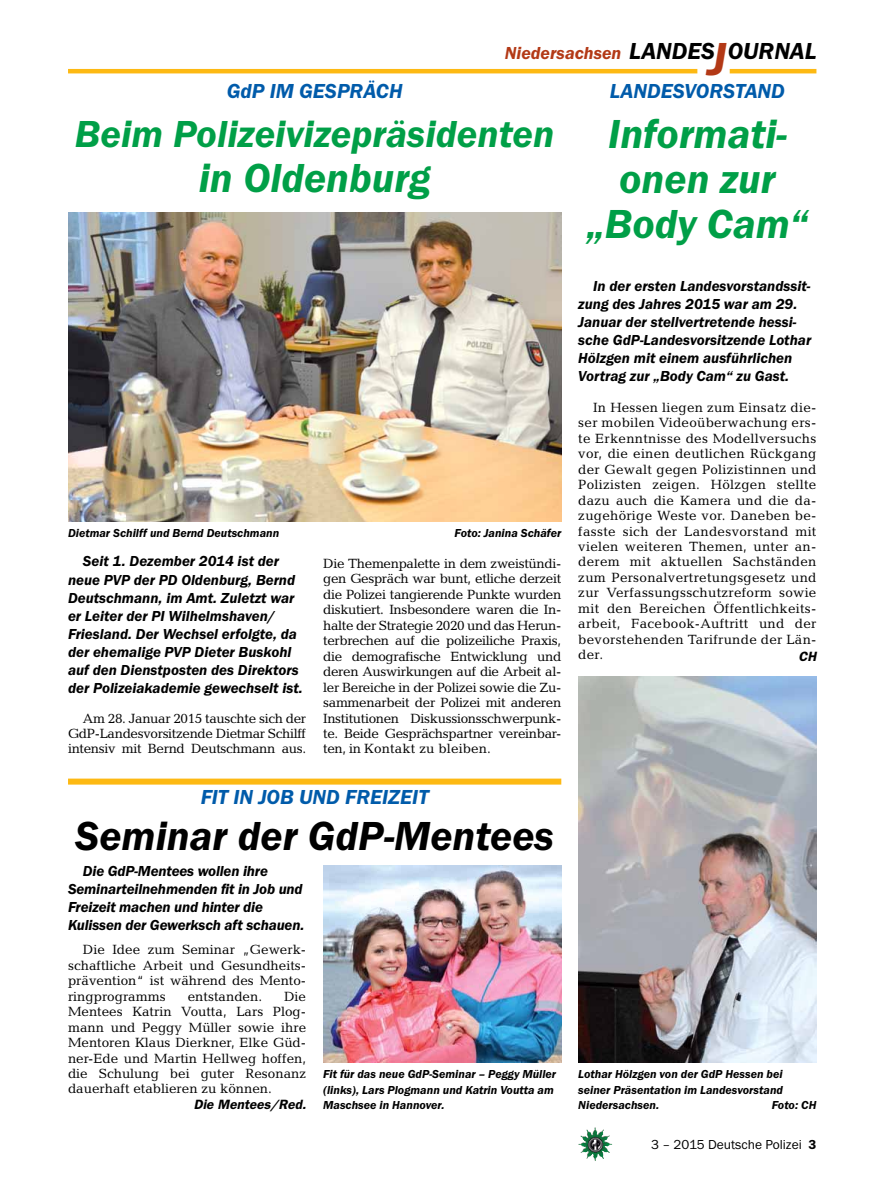
<style>
.page{position:relative;width:893px;height:1191px;background:#fff}
.page>*{position:absolute;margin:0;border:0;box-sizing:border-box;transform-origin:0 0}
.t1{font:italic 600 42px/45px "Franklin Gothic Itc T";color:#009f47;text-align:center}
.t2{font:italic 600 42px "Franklin Gothic Itc T";color:#000}
.t3{font:italic 600 39px "Franklin Gothic Itc T";color:#009f47}
.t4{font:italic 600 24px "Franklin Gothic Itc T";color:#000}
.t5{font:italic 600 21px "Franklin Gothic Itc T";color:#005baa}
.t6{font:italic 600 18px "Franklin Gothic Itc T";color:#b33916}
.t7{font:italic 600 15px/18px "Franklin Gothic Itc T";color:#000}
.t8{font:13.5px/15.5px "Candida";color:#000;text-align:justify}
.t9{font:13.5px "Franklin Gothic Itc T";color:#000}
.t10{font:italic 600 13.5px "Franklin Gothic";color:#000}
.t11{font:italic 600 12px/15.5px "Franklin Gothic Itc T";color:#000;text-align:justify}
.s1{font-size:48px;color:#b33916}
.s2{font-weight:600}
</style>
<div class="page">
<img style="left:578px;top:1127px;width:17px;height:25px">
<hr style="left:730px;top:69px;width:86px;height:4px;background:#fdb913">
<hr style="left:68px;top:69px;width:629px;height:4px;background:#fdb913">
<img style="left:578px;top:676px;width:238px;height:386px">
<img style="left:68px;top:212px;width:493px;height:309px">
<div style="left:68px;top:778px;width:493px;height:6px;background:#fdb913"></div>
<img style="left:323px;top:865px;width:238px;height:197px">
<h3 class="t4" style="left:629px;top:37px;width:189px">LANDES<span class="s1">J</span>OURNAL</h3>
<h3 class="t6" style="left:505px;top:42px;width:118px">Niedersachsen</h3>
<h3 class="t5" style="left:610px;top:79px;width:25px">Landesvors</h3>
<h3 class="t5" style="left:735px;top:79px;width:25px">tand</h3>
<h1 class="t1" style="left:586px;top:111px;width:224px">Informati&shy;onen zur „Body Cam“</h1>
<p class="t7" style="left:578px;top:277px;width:235px;text-indent:15px">In der ersten Landesvorstandssit&shy;zung des Jahres 2015 war am 29.<br>Januar der stellvertretende hessi&shy;sche GdP-Landesvorsitzende Lothar Hölzgen mit einem ausführlichen Vortrag zur „Body Cam“ zu Gast.</p>
<p class="t8" style="left:578px;top:400px;width:240px;text-indent:15px">In Hessen liegen zum Einsatz die&shy;ser mobilen Videoüberwachung ers&shy;te Erkenntnisse des Modellversuchs vor, die einen deutlichen Rückgang der Gewalt gegen Polizistinnen und Polizisten zeigen. Hölzgen stellte dazu auch die Kamera und die da&shy;zugehörige Weste vor. Daneben be&shy;fasste sich der Landesvorstand mit vielen weiteren Themen, unter an&shy;derem mit aktuellen Sachständen zum Personalvertretungsgesetz und zur Verfassungsschutzreform sowie mit den Bereichen Öffentlichkeits&shy;arbeit, Facebook-Auftritt und der bevorstehenden Tarifrunde der Län&shy;der.</p>
<h3 class="t5" style="left:227px;top:79px;width:100px">GdP im Gespr</h3>
<h3 class="t5" style="left:363px;top:79px;width:27px">äch</h3>
<h2 class="t3" style="left:75px;top:112px;width:481px">Beim Polizeivizepräsidenten</h2>
<h1 class="t1" style="left:199px;top:155px;width:233px">in Oldenburg</h1>
<p class="t11" style="left:68px;top:525px;width:213px">Dietmar Schilff und Bernd Deutschmann</p>
<p class="t11" style="left:454px;top:525px;width:108px">Foto: Janina Schäfer</p>
<p class="t7" style="left:68px;top:552px;width:236px;text-indent:15px">Seit 1. Dezember 2014 ist der neue PVP der PD Oldenburg, Bernd Deutschmann, im Amt. Zuletzt war er Leiter der PI Wilhelmshaven/ Friesland. Der Wechsel erfolgte, da der ehemalige PVP Dieter Buskohl auf den Dienstposten des Direktors der Polizeiakademie gewechselt ist.</p>
<p class="t8" style="left:68px;top:710px;width:240px;text-indent:15px">Am 28. Januar 2015 tauschte sich der GdP-Landesvorsitzende Dietmar Schilff intensiv mit Bernd Deutschmann aus.</p>
<p class="t8" style="left:323px;top:556px;width:240px">Die Themenpalette in dem zweistündi&shy;gen Gespräch war bunt, etliche derzeit die Polizei tangierende Punkte wurden diskutiert. Insbesondere waren die In&shy;halte der Strategie 2020 und das Herun&shy;terbrechen auf die polizeiliche Praxis, die demografische Entwicklung und deren Auswirkungen auf die Arbeit al&shy;ler Bereiche in der Polizei sowie die Zu&shy;sammenarbeit der Polizei mit anderen Institutionen Diskussionsschwerpunk&shy;te. Beide Gesprächspartner vereinbar&shy;ten, in Kontakt zu bleiben.</p>
<p class="t10" style="left:799px;top:648px;width:19px">CH</p>
<h3 class="t5" style="left:201px;top:785px;width:71px">fit in job</h3>
<h3 class="t5" style="left:299px;top:785px;width:15px">und</h3>
<h3 class="t5" style="left:345px;top:785px;width:85px">freizeit</h3>
<h1 class="t2" style="left:75px;top:811px;width:480px">Seminar der GdP-Mentees</h1>
<p class="t7" style="left:68px;top:861px;width:238px;text-indent:15px">Die GdP-Mentees wollen ihre Seminarteilnehmenden fit in Job und Freizeit machen und hinter die Kulissen der Gewerksch aft schauen.</p>
<p class="t8" style="left:68px;top:942px;width:240px;text-indent:15px">Die Idee zum Seminar „Gewerk&shy;schaftliche Arbeit und Gesundheits&shy;prävention“ ist während des Mento&shy;ringprogramms</p>
<p class="t8" style="left:188px;top:988px;width:76px">entstanden.</p>
<p class="t8" style="left:68px;top:988px;width:240px;text-indent:216px">Die Mentees Katrin Voutta, Lars Plog&shy;mann und Peggy Müller sowie ihre Mentoren Klaus Dierkner, Elke Güd&shy;ner-Ede und Martin Hellweg hoffen, die Schulung bei guter Resonanz dauerhaft etablieren zu können.</p>
<p class="t10" style="left:194px;top:1096px;width:114px">Die Mentees/Red.</p>
<p class="t11" style="left:323px;top:1066px;width:234px;text-align:left">Fit für das neue GdP-Seminar – Peggy Müller (links), Lars Plogmann und Katrin Voutta am<br>Maschsee in Hannover.</p>
<p class="t11" style="left:578px;top:1066px;width:206px">Lothar Hölzgen von der GdP Hessen bei seiner Präsentation im Landesvorstand Niedersachsen.</p>
<p class="t11" style="left:772px;top:1097px;width:46px">Foto: CH</p>
<p class="t9" style="left:651px;top:1136px;width:167px">3 – 2015 Deutsche Polizei <span class="s2">3</span></p>
</div>
